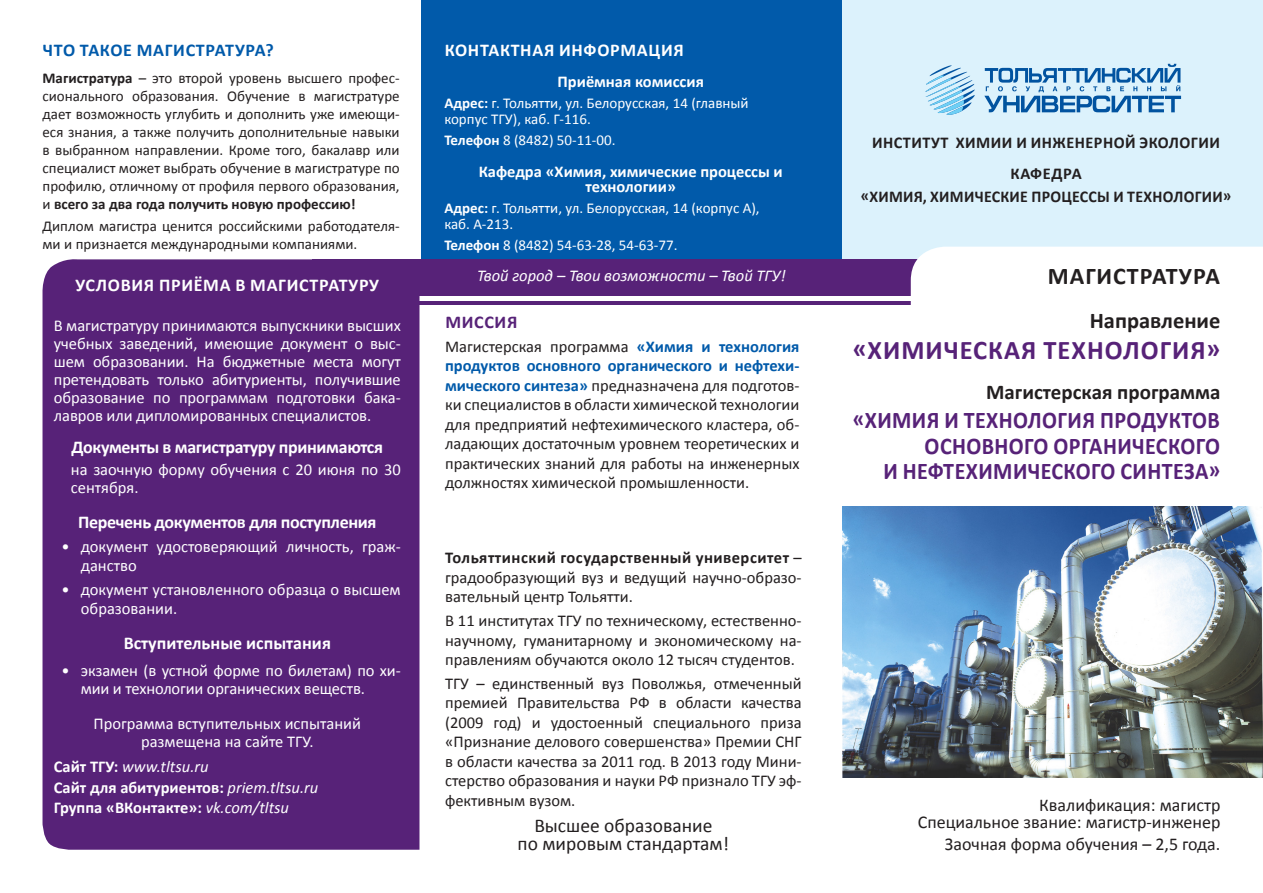
<style>
.page{position:relative;width:1263px;height:893px;background:#fff}
.page>*{position:absolute;margin:0;border:0;box-sizing:border-box;transform-origin:0 0}
.заголовки{font:700 27px "Calibri";letter-spacing:.04em;color:#572278}
.заголовки-2{font:700 24px/25.5px "Calibri";letter-spacing:.02em;color:#572278;text-align:right;scale:.92 1}
.заголовки-3{font:700 24px "Calibri";letter-spacing:.04em;color:#231f20}
.текст{font:700 22.5px "Calibri";color:#231f20}
.текст-2{font:700 21px "Calibri";color:#231f20}
.текст-3{font:19.5px/18px "Calibri";color:#231f20;text-align:center}
.текст-4{font:18px/16.5px "Calibri";color:#231f20;text-align:right}
.заголовки-4{font:700 18px "Calibri";letter-spacing:-.02em;color:#fff}
.заголовки-5{font:700 18px "Calibri";letter-spacing:.04em;color:#fff}
.заголовки-6{font:700 18px "Calibri";color:#fff}
.заголовки-7{font:700 18px "Calibri";letter-spacing:.04em;color:#015aaa}
.заголовки-8{font:700 18px "Calibri";letter-spacing:.04em;color:#572278}
.текст-5{font:16.5px/19.5px "Calibri";color:#231f20;text-align:justify}
.текст-6{font:16.5px/18px "Calibri";color:#fff}
.текст-7{font:700 16.5px/15px "Calibri";color:#fff;text-align:center}
.текст-8{font:700 16.5px/22.5px "Calibri";letter-spacing:.02em;color:#231f20;text-align:center}
.текст-9{font:italic 16.5px "Calibri";color:#fff}
.текст-10{font:15px/18px "Calibri";color:#231f20;text-align:justify}
.текст-11{font:15px/16.5px "Calibri";color:#fff}
.s1{font-weight:700}
.s2{font-weight:700;font-style:normal}
.s3{font-weight:400;font-style:italic}
.s4{font-weight:700;color:#015aaa}
</style>
<div class="page">
<div style="left:421px;top:0;width:421px;height:293px;background:#015aaa"></div>
<div style="left:842px;top:0;width:421px;height:295px;background:#dcf2fc"></div>
<div style="left:312px;top:259px;width:647px;height:37px;background:#572278"></div>
<hr style="left:312px;top:302px;width:647px;height:3px;background:#572278">
<div style="left:911px;top:247px;width:352px;height:58px;background:#fff"></div>
<svg style="left:984px;top:64px;width:197px;height:48px"></svg>
<svg style="left:925px;top:65px;width:50px;height:50px"></svg>
<div style="left:43px;top:259px;width:376px;height:591px;background:#572278"></div>
<img style="left:842px;top:506px;width:421px;height:272px">
<div style="left:54px;top:278px;width:347px;height:568px;background:#572278"></div>
<p class="заголовки-7" style="left:43px;top:39px;width:232px">ЧТО ТАКОЕ МАГИСТРАТУРА?</p>
<p class="текст-10" style="left:43px;top:69px;width:359px"><span class="s1">Магистратура</span> – это второй уровень высшего профес&shy;сионального образования. Обучение в магистратуре дает возможность углубить и дополнить уже имеющи&shy;еся знания, а также получить дополнительные навыки в выбранном направлении. Кроме того, бакалавр или специалист может выбрать обучение в магистратуре по профилю, отличному от профиля первого образования, и <span class="s1">всего за два года получить новую профессию!</span></p>
<p class="текст-10" style="left:43px;top:217px;width:359px">Диплом магистра ценится российскими работодателя&shy;ми и признается международными компаниями.</p>
<p class="заголовки-5" style="left:75px;top:274px;width:305px">УСЛОВИЯ ПРИЁМА В МАГИСТРАТУРУ</p>
<p class="текст-6" style="left:54px;top:316px;width:348px;text-align:justify">В магистратуру принимаются выпускники высших учебных заведений, имеющие документ о выс&shy;шем образовании. На бюджетные места могут претендовать только абитуриенты, получившие образование по программам подготовки бака&shy;лавров или дипломированных специалистов.</p>
<p class="заголовки-4" style="left:72px;top:435px;width:313px">Документы в магистратуру принимаются</p>
<p class="текст-6" style="left:71px;top:460px;width:331px">на заочную форму обучения с 20 июня по 30 сентября.</p>
<p class="заголовки-4" style="left:78px;top:510px;width:300px">Перечень документов для поступления</p>
<p class="текст-6" style="left:81px;top:536px;width:321px;line-height:19.5px;text-indent:-20px">• документ удостоверяющий личность, граж&shy;данство</p>
<p class="текст-6" style="left:81px;top:580px;width:321px;line-height:19.5px;text-indent:-20px">• документ установленного образца о высшем образовании.</p>
<p class="заголовки-6" style="left:124px;top:632px;width:209px">Вступительные испытания</p>
<p class="текст-6" style="left:81px;top:661px;width:321px;text-indent:-20px">• экзамен (в устной форме по билетам) по хи&shy;мии и технологии органических веществ.</p>
<p class="текст-6" style="left:94px;top:714px;width:269px">Программа вступительных испытаний</p>
<p class="текст-6" style="left:141px;top:732px;width:174px">размещена на сайте ТГУ.</p>
<p class="текст-9" style="left:54px;top:755px;width:156px"><span class="s2">Сайт ТГУ:</span> www.tltsu.ru</p>
<p class="текст-7" style="left:54px;top:780px;width:266px">Сайт для абитуриентов: <span class="s3">priem.tltsu.ru</span></p>
<p class="текст-7" style="left:54px;top:800px;width:237px">Группа «ВКонтакте»: <span class="s3">vk.com/tltsu</span></p>
<p class="заголовки-5" style="left:445px;top:39px;width:241px">КОНТАКТНАЯ ИНФОРМАЦИЯ</p>
<p class="текст-7" style="left:558px;top:74px;width:148px">Приёмная комиссия</p>
<p class="текст-11" style="left:444px;top:94px;width:306px"><span class="s1">Адрес:</span> г. Тольятти, ул. Белорусская, 14 (главный корпус ТГУ), каб. Г-116.</p>
<p class="текст-11" style="left:444px;top:132px;width:173px"><span class="s1">Телефон</span> 8 (8482) 50-11-00.</p>
<p class="текст-7" style="left:479px;top:164px;width:305px">Кафедра «Химия, химические процессы и технологии»</p>
<p class="текст-11" style="left:444px;top:199px;width:317px"><span class="s1">Адрес:</span> г. Тольятти, ул. Белорусская, 14 (корпус А), каб. А-213.</p>
<p class="текст-11" style="left:444px;top:237px;width:235px"><span class="s1">Телефон</span> 8 (8482) 54-63-28, 54-63-77.</p>
<p class="текст-9" style="left:477px;top:265px;width:310px">Твой город – Твои возможности – Твой ТГУ!</p>
<p class="заголовки-8" style="left:445px;top:311px;width:73px">МИССИЯ</p>
<p class="текст-5" style="left:445px;top:337px;width:356px">Магистерская программа <span class="s4">«Химия и технология продуктов основного органического и нефтехи&shy;мического синтеза»</span> предназначена для подготов&shy;ки специалистов в области химической технологии для предприятий нефтехимического кластера, об&shy;ладающих достаточным уровнем теоретических и практических знаний для работы на инженерных должностях химической промышленности.</p>
<p class="текст-5" style="left:445px;top:548px;width:358px"><span class="s1">Тольяттинский государственный университет</span> – градообразующий вуз и ведущий научно-образо&shy;вательный центр Тольятти.</p>
<p class="текст-5" style="left:445px;top:611px;width:358px">В 11 институтах ТГУ по техническому, естественно&shy;научному, гуманитарному и экономическому на&shy;правлениям обучаются около 12 тысяч студентов.</p>
<p class="текст-5" style="left:445px;top:674px;width:358px">ТГУ – единственный вуз Поволжья, отмеченный премией Правительства РФ в области качества (2009 год) и удостоенный специального приза «Признание делового совершенства» Премии СНГ в области качества за 2011 год. В 2013 году Мини&shy;стерство образования и науки РФ признало ТГУ эф&shy;фективным вузом.</p>
<p class="текст-3" style="left:518px;top:817px;width:213px">Высшее образование<br>по мировым стандартам!</p>
<p class="текст-8" style="left:872px;top:132px;width:349px">ИНСТИТУТ ХИМИИ И ИНЖЕНЕРНОЙ ЭКОЛОГИИ</p>
<p class="текст-8" style="left:861px;top:163px;width:372px">КАФЕДРА<br>«ХИМИЯ, ХИМИЧЕСКИЕ ПРОЦЕССЫ И ТЕХНОЛОГИИ»</p>
<p class="заголовки-3" style="left:1048px;top:261px;width:174px">МАГИСТРАТУРА</p>
<p class="текст" style="left:1090px;top:306px;width:132px">Направление</p>
<p class="заголовки" style="left:853px;top:333px;width:369px">«ХИМИЧЕСКАЯ ТЕХНОЛОГИЯ»</p>
<p class="текст-2" style="left:986px;top:378px;width:236px">Магистерская программа</p>
<p class="заголовки-2" style="left:853px;top:408px;width:401px">«ХИМИЯ И ТЕХНОЛОГИЯ ПРОДУКТОВ<br>ОСНОВНОГО ОРГАНИЧЕСКОГО<br>И НЕФТЕХИМИЧЕСКОГО СИНТЕЗА»</p>
<p class="текст-4" style="left:918px;top:797px;width:304px">Квалификация: магистр<br>Специальное звание: магистр-инженер</p>
<p class="текст-4" style="left:945px;top:836px;width:277px">Заочная форма обучения – 2,5 года.</p>
</div>
